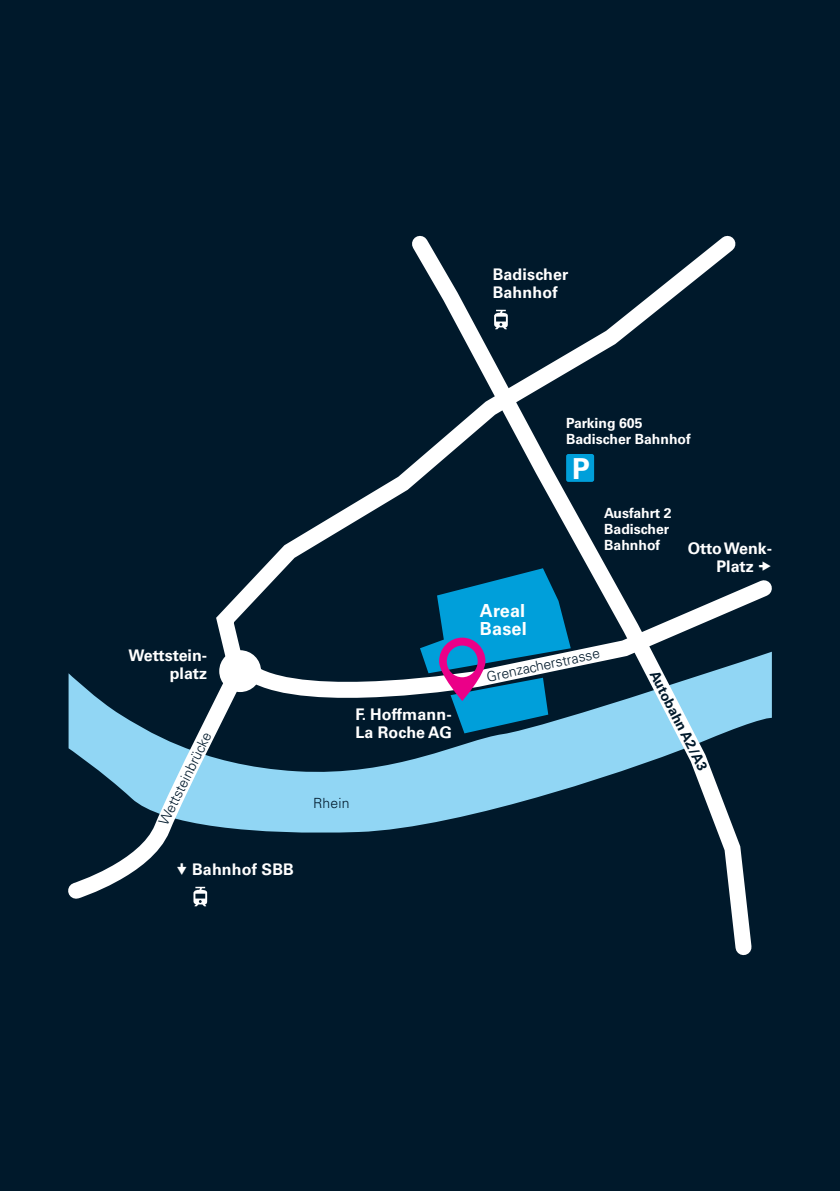
<style>
.page{position:relative;width:840px;height:1191px;background:#fff}
.page>*{position:absolute;margin:0;border:0;box-sizing:border-box;transform-origin:0 0}
.t1{font:700 29px "Univers LT Std";color:#fff}
.t2{font:700 18px/18px "Univers LT Std";letter-spacing:.01em;color:#fff}
.t3{font:700 16px/18px "Univers LT Std";letter-spacing:.01em;color:#fff}
.t4{font:700 14px/16px "Univers LT Std";color:#fff}
.t5{font:300 14px "Univers LT Std";letter-spacing:.01em;color:#00192b}
.t6{font:700 14px "Univers LT Std";color:#00192b}
</style>
<div class="page">
<div style="left:0;top:0;width:839px;height:1191px;background:#00192b"></div>
<svg style="left:251px;top:652px;width:520px;height:181px"></svg>
<svg style="left:68px;top:673px;width:183px;height:233px"></svg>
<svg style="left:207px;top:477px;width:191px;height:207px"></svg>
<svg style="left:398px;top:235px;width:362px;height:721px"></svg>
<div style="left:566px;top:454px;width:27px;height:28px;background:#009fda;border-radius:2px"></div>
<svg style="left:758px;top:561px;width:2px;height:10px"></svg>
<svg style="left:177px;top:863px;width:29px;height:13px"></svg>
<p class="t3" style="left:492px;top:265px;width:77px">Badischer<br>Bahnhof</p>
<p class="t3" style="left:128px;top:646px;width:80px;text-align:right">Wettstein&shy;platz</p>
<p class="t5" style="left:155px;top:819px;width:102px;rotate:-63deg">Wettsteinbrücke</p>
<p class="t3" style="left:192px;top:860px;width:103px">Bahnhof SBB</p>
<p class="t3" style="left:355px;top:705px;width:98px">F. Hoffmann-<br>La Roche AG</p>
<p class="t5" style="left:313px;top:794px;width:38px">Rhein</p>
<p class="t4" style="left:566px;top:415px;width:126px">Parking 605<br>Badischer Bahnhof</p>
<p class="t2" style="left:479px;top:601px;width:48px">Areal<br>Basel</p>
<h1 class="t1" style="left:571px;top:451px;width:19px">P</h1>
<p class="t4" style="left:604px;top:505px;width:69px">Ausfahrt 2<br>Badischer<br>Bahnhof</p>
<p class="t3" style="left:716px;top:539px;width:57px;text-indent:-29px">Otto Wenk-<br>Platz</p>
<p class="t5" style="left:485px;top:668px;width:117px;rotate:-12deg">Grenzacherstrasse</p>
<p class="t6" style="left:660px;top:668px;width:111px;rotate:63deg">Autobahn A2/A3</p>
</div>
